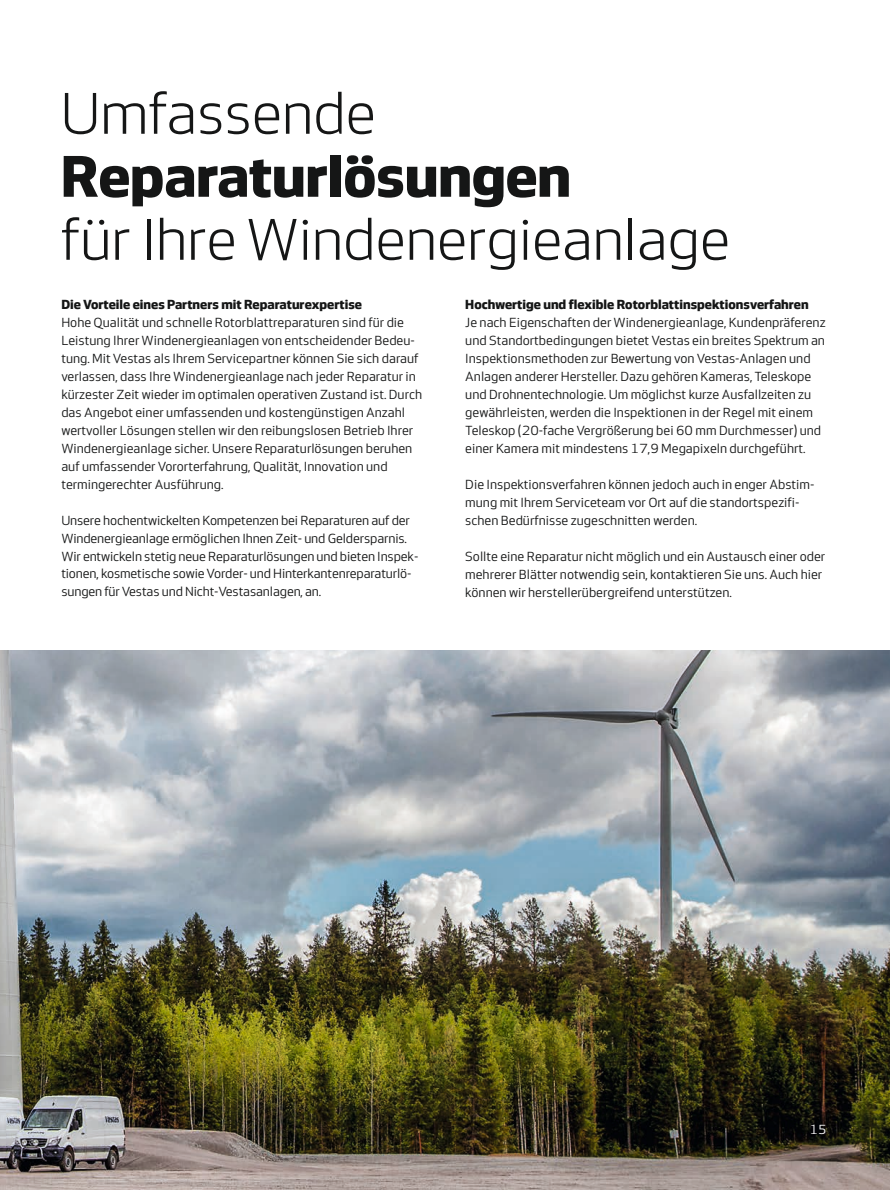
<style>
.page{position:relative;width:890px;height:1190px;background:#fff}
.page>*{position:absolute;margin:0;border:0;box-sizing:border-box;transform-origin:0 0}
.t1{font:60px "Vestas Sans Standard";letter-spacing:-.005em;color:#151616}
.t2{font:700 60px "Vestas Sans";letter-spacing:-.005em;color:#151616}
.t3{font:13.5px/18px "Vestas Sans";color:#151616}
.t4{font:700 13.5px "Vestas Sans";color:#151616}
.t5{font:13.5px "Vestas Sans";color:#fff}
</style>
<div class="page">
<img style="left:0;top:651px;width:890px;height:539px">
<h1 class="t1" style="left:61px;top:82px;width:317px">Umfassende</h1>
<h1 class="t2" style="left:61px;top:144px;width:512px">Reparaturlösungen</h1>
<h1 class="t1" style="left:61px;top:208px;width:671px">für Ihre Windenergieanlage</h1>
<p class="t4" style="left:61px;top:297px;width:302px">Die Vorteile eines Partners mit Reparaturexpertise</p>
<p class="t3" style="left:61px;top:313px;width:362px">Hohe Qualität und schnelle Rotorblattreparaturen sind für die Leistung Ihrer Windenergieanlagen von entscheidender Bedeu&shy;tung. Mit Vestas als Ihrem Servicepartner können Sie sich darauf verlassen, dass Ihre Windenergieanlage nach jeder Reparatur in kürzester Zeit wieder im optimalen operativen Zustand ist. Durch das Angebot einer umfassenden und kostengünstigen Anzahl wertvoller Lösungen stellen wir den reibungslosen Betrieb Ihrer Windenergieanlage sicher. Unsere Reparaturlösungen beruhen auf umfassender Vororterfahrung, Qualität, Innovation und termingerechter Ausführung.</p>
<p class="t3" style="left:61px;top:511px;width:359px">Unsere hochentwickelten Kompetenzen bei Reparaturen auf der Windenergieanlage ermöglichen Ihnen Zeit- und Geldersparnis.<br>Wir entwickeln stetig neue Reparaturlösungen und bieten Inspek&shy;tionen, kosmetische sowie Vorder- und Hinterkantenreparaturlö&shy;sungen für Vestas und Nicht-Vestasanlagen, an.</p>
<p class="t4" style="left:465px;top:297px;width:345px">Hochwertige und flexible Rotorblattinspektionsverfahren</p>
<p class="t3" style="left:465px;top:313px;width:362px">Je nach Eigenschaften der Windenergieanlage, Kundenpräferenz und Standortbedingungen bietet Vestas ein breites Spektrum an Inspektionsmethoden zur Bewertung von Vestas-Anlagen und Anlagen anderer Hersteller. Dazu gehören Kameras, Teleskope und Drohnentechnologie. Um möglichst kurze Ausfallzeiten zu gewährleisten, werden die Inspektionen in der Regel mit einem Teleskop (20-fache Vergrößerung bei 60 mm Durchmesser) und einer Kamera mit mindestens 17,9 Megapixeln durchgeführt.</p>
<p class="t3" style="left:465px;top:475px;width:351px">Die Inspektionsverfahren können jedoch auch in enger Abstim&shy;mung mit Ihrem Serviceteam vor Ort auf die standortspezifi&shy;schen Bedürfnisse zugeschnitten werden.</p>
<p class="t3" style="left:465px;top:547px;width:362px">Sollte eine Reparatur nicht möglich und ein Austausch einer oder mehrerer Blätter notwendig sein, kontaktieren Sie uns. Auch hier können wir herstellerübergreifend unterstützen.</p>
<p class="t5" style="left:810px;top:1122px;width:19px">15</p>
</div>
